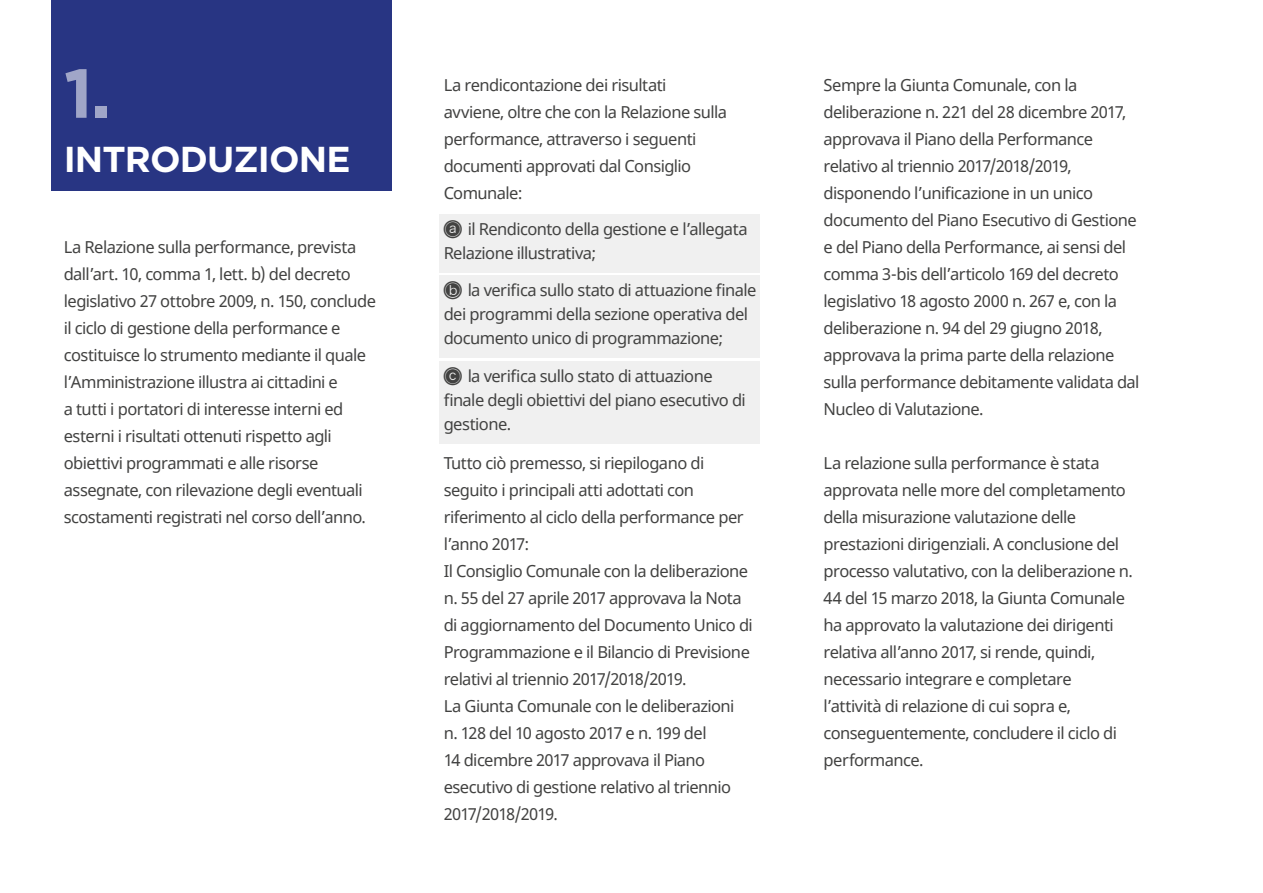
<style>
.page{position:relative;width:1263px;height:893px;background:#fff}
.page>*{position:absolute;margin:0;border:0;box-sizing:border-box;transform-origin:0 0}
.t1{font:700 69px "Gotham";color:#a0a6c8}
.t2{font:700 36px "Gotham";letter-spacing:-.025em;color:#fff}
.t3{font:16.5px/27px "Noto Sans";letter-spacing:-.035em;color:#424241}
.s1{font-family:"MK Bats";font-size:18.15px}
</style>
<div class="page">
<div style="left:52px;top:0;width:340px;height:191px;background:#283583"></div>
<div style="left:439px;top:214px;width:321px;height:59px;background:#f0f0f0"></div>
<div style="left:439px;top:276px;width:321px;height:82px;background:#f0f0f0"></div>
<div style="left:439px;top:361px;width:321px;height:83px;background:#f0f0f0"></div>
<h1 class="t1" style="left:64px;top:48px;width:49px">1.</h1>
<h2 class="t2" style="left:64px;top:135px;width:288px">INTRODUZIONE</h2>
<p class="t3" style="left:64px;top:234px;width:314px">La Relazione sulla performance, prevista dall’art. 10, comma 1, lett. b) del decreto legislativo 27 ottobre 2009, n. 150, conclude il ciclo di gestione della performance e costituisce lo strumento mediante il quale l’Amministrazione illustra ai cittadini e<br>a tutti i portatori di interesse interni ed esterni i risultati ottenuti rispetto agli obiettivi programmati e alle risorse assegnate, con rilevazione degli eventuali scostamenti registrati nel corso dell’anno.</p>
<p class="t3" style="left:444px;top:72px;width:285px">La rendicontazione dei risultati avviene, oltre che con la Relazione sulla performance, attraverso i seguenti documenti approvati dal Consiglio<br>Comunale:</p>
<p class="t3" style="left:444px;top:217px;width:305px;line-height:24px"><span class="s1">a</span> il Rendiconto della gestione e l’allegata<br>Relazione illustrativa;</p>
<p class="t3" style="left:444px;top:279px;width:314px;line-height:24px"><span class="s1">b</span> la verifica sullo stato di attuazione finale dei programmi della sezione operativa del documento unico di programmazione;</p>
<p class="t3" style="left:444px;top:364px;width:304px;line-height:24px"><span class="s1">c</span> la verifica sullo stato di attuazione finale degli obiettivi del piano esecutivo di gestione.</p>
<p class="t3" style="left:444px;top:450px;width:311px">Tutto ciò premesso, si riepilogano di seguito i principali atti adottati con riferimento al ciclo della performance per l’anno 2017:<br>Il Consiglio Comunale con la deliberazione n. 55 del 27 aprile 2017 approvava la Nota di aggiornamento del Documento Unico di Programmazione e il Bilancio di Previsione relativi al triennio 2017/2018/2019.<br>La Giunta Comunale con le deliberazioni<br>n. 128 del 10 agosto 2017 e n. 199 del<br>14 dicembre 2017 approvava il Piano esecutivo di gestione relativo al triennio 2017/2018/2019.</p>
<p class="t3" style="left:823px;top:72px;width:317px">Sempre la Giunta Comunale, con la deliberazione n. 221 del 28 dicembre 2017, approvava il Piano della Performance relativo al triennio 2017/2018/2019, disponendo l’unificazione in un unico documento del Piano Esecutivo di Gestione e del Piano della Performance, ai sensi del comma 3-bis dell’articolo 169 del decreto legislativo 18 agosto 2000 n. 267 e, con la deliberazione n. 94 del 29 giugno 2018, approvava la prima parte della relazione sulla performance debitamente validata dal Nucleo di Valutazione.</p>
<p class="t3" style="left:823px;top:450px;width:311px">La relazione sulla performance è stata approvata nelle more del completamento della misurazione valutazione delle prestazioni dirigenziali. A conclusione del processo valutativo, con la deliberazione n.<br>44 del 15 marzo 2018, la Giunta Comunale ha approvato la valutazione dei dirigenti relativa all’anno 2017, si rende, quindi, necessario integrare e completare l’attività di relazione di cui sopra e, conseguentemente, concludere il ciclo di performance.</p>
</div>
